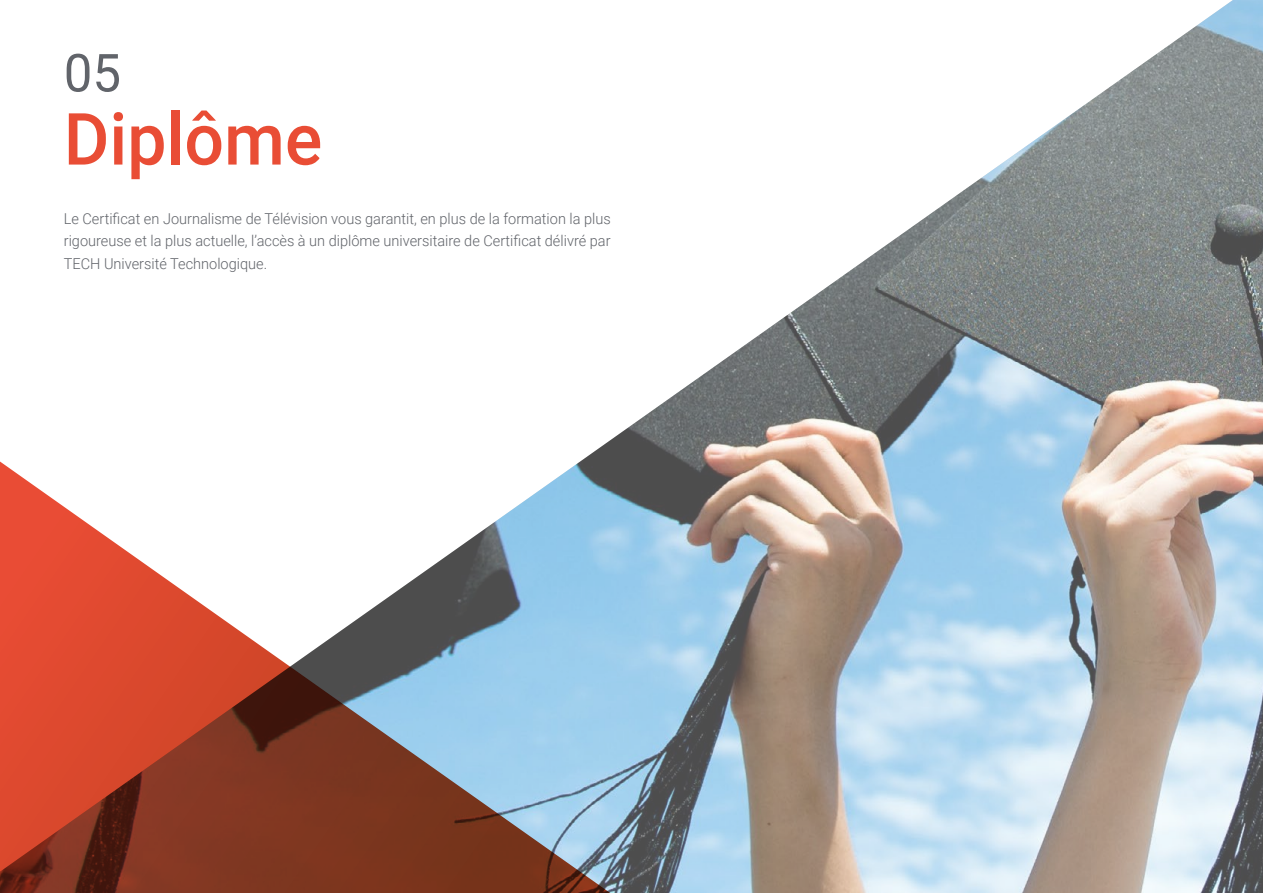
<style>
.page{position:relative;width:1263px;height:893px;background:#fff}
.page>*{position:absolute;margin:0;border:0;box-sizing:border-box;transform-origin:0 0}
.t1{font:500 72px "Roboto";color:#e94d35}
.t2{font:52.5px "Roboto";color:#61646a}
.t3{font:300 15px/22.5px "Roboto";color:#61646a;text-align:justify}
</style>
<div class="page">
<img style="left:602px;top:0;width:661px;height:893px">
<svg style="left:0;top:446px;width:640px;height:447px"></svg>
<h2 class="t2" style="left:64px;top:36px;width:59px">05</h2>
<h1 class="t1" style="left:64px;top:89px;width:260px">Diplôme</h1>
<p class="t3" style="left:64px;top:207px;width:549px">Le Certificat en Journalisme de Télévision vous garantit, en plus de la formation la plus rigoureuse et la plus actuelle, l’accès à un diplôme universitaire de Certificat délivré par TECH Université Technologique.</p>
</div>
